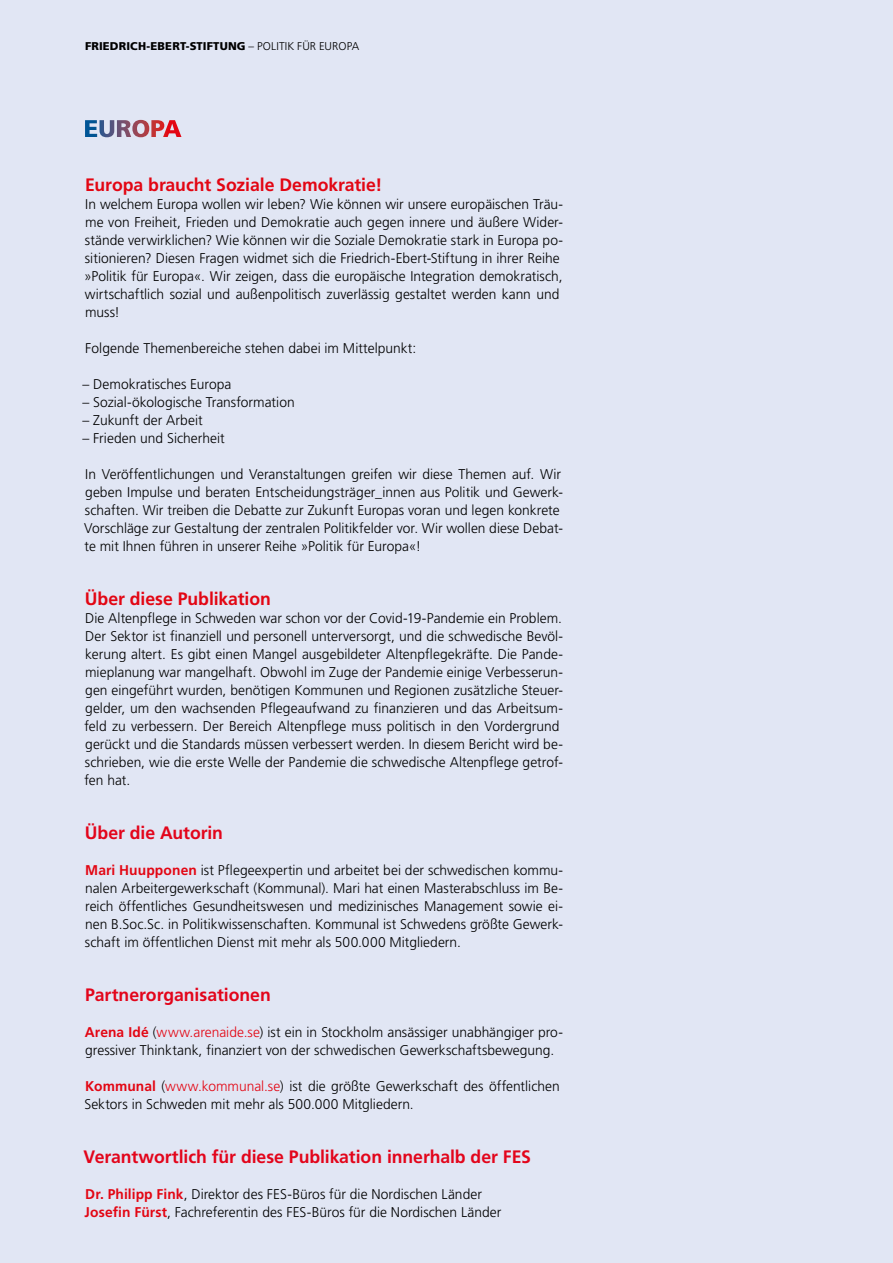
<style>
.page{position:relative;width:893px;height:1263px;background:#e1e6f4}
.page>*{position:absolute;margin:0;border:0;box-sizing:border-box;transform-origin:0 0}
.t1{font:700 18px "Frutiger LT Std";letter-spacing:-.005em;color:#e3051b}
.t2{font:700 18px "Frutiger LT Std";color:#e30613}
.t3{font:300 14.1px/18px "Frutiger LT Std";color:#000}
.t4{font:900 11.25px "Frutiger LT Std";letter-spacing:.01em;color:#000}
.s1{font-weight:300}
.s2{font-weight:700;color:#e30613}
.s3{color:#e30613}
</style>
<div class="page">
<svg style="left:85px;top:120px;width:96px;height:17px"></svg>
<p class="t4" style="left:85px;top:40px;width:276px">FRIEDRICH-EBERT-STIFTUNG <span class="s1">– POLITIK FÜR EUROPA</span></p>
<p class="t2" style="left:85px;top:174px;width:299px">Europa braucht Soziale Demokratie!</p>
<p class="t3" style="left:84px;top:195px;width:480px">In welchem Europa wollen wir leben? Wie können wir unsere europäischen Träu&shy;me von Freiheit, Frieden und Demokratie auch gegen innere und äußere Wider&shy;stände verwirklichen? Wie können wir die Soziale Demokratie stark in Europa po&shy;sitionieren? Diesen Fragen widmet sich die Friedrich-Ebert-Stiftung in ihrer Reihe »Politik für Europa«. Wir zeigen, dass die europäische Integration demokratisch, wirtschaftlich sozial und außenpolitisch zuverlässig gestaltet werden kann und muss!</p>
<p class="t3" style="left:85px;top:339px;width:333px">Folgende Themenbereiche stehen dabei im Mittelpunkt:</p>
<p class="t3" style="left:82px;top:375px;width:151px">– Demokratisches Europa</p>
<p class="t3" style="left:82px;top:393px;width:214px">– Sozial-ökologische Transformation</p>
<p class="t3" style="left:82px;top:411px;width:122px">– Zukunft der Arbeit</p>
<p class="t3" style="left:82px;top:429px;width:144px">– Frieden und Sicherheit</p>
<p class="t3" style="left:84px;top:465px;width:480px">In Veröffentlichungen und Veranstaltungen greifen wir diese Themen auf. Wir geben Impulse und beraten Entscheidungsträger_innen aus Politik und Gewerk&shy;schaften. Wir treiben die Debatte zur Zukunft Europas voran und legen konkrete Vorschläge zur Gestaltung der zentralen Politikfelder vor. Wir wollen diese Debat&shy;te mit Ihnen führen in unserer Reihe »Politik für Europa«!</p>
<p class="t2" style="left:85px;top:588px;width:188px">Über diese Publikation</p>
<p class="t3" style="left:85px;top:609px;width:480px">Die Altenpflege in Schweden war schon vor der Covid-19-Pandemie ein Problem.<br>Der Sektor ist finanziell und personell unterversorgt, und die schwedische Bevöl&shy;kerung altert. Es gibt einen Mangel ausgebildeter Altenpflegekräfte. Die Pande&shy;mieplanung war mangelhaft. Obwohl im Zuge der Pandemie einige Verbesserun&shy;gen eingeführt wurden, benötigen Kommunen und Regionen zusätzliche Steuer&shy;gelder, um den wachsenden Pflegeaufwand zu finanzieren und das Arbeitsum&shy;feld zu verbessern. Der Bereich Altenpflege muss politisch in den Vordergrund gerückt und die Standards müssen verbessert werden. In diesem Bericht wird be&shy;schrieben, wie die erste Welle der Pandemie die schwedische Altenpflege getrof&shy;fen hat.</p>
<p class="t1" style="left:85px;top:822px;width:140px">Über die Autorin</p>
<p class="t3" style="left:85px;top:861px;width:480px;text-align:justify"><span class="s2">Mari Huupponen</span> ist Pflegeexpertin und arbeitet bei der schwedischen kommu&shy;nalen Arbeitergewerkschaft (Kommunal). Mari hat einen Masterabschluss im Be&shy;reich öffentliches Gesundheitswesen und medizinisches Management sowie ei&shy;nen B.Soc.Sc. in Politikwissenschaften. Kommunal ist Schwedens größte Gewerk&shy;schaft im öffentlichen Dienst mit mehr als 500.000 Mitgliedern.</p>
<p class="t1" style="left:85px;top:984px;width:187px">Partnerorganisationen</p>
<p class="t3" style="left:85px;top:1023px;width:480px"><span class="s2">Arena Idé</span> (<span class="s3">www.arenaide.se</span>) ist ein in Stockholm ansässiger unabhängiger pro&shy;gressiver Thinktank, finanziert von der schwedischen Gewerkschaftsbewegung.</p>
<p class="t3" style="left:84px;top:1077px;width:477px"><span class="s2">Kommunal</span> (<span class="s3">www.kommunal.se</span>) ist die größte Gewerkschaft des öffentlichen<br>Sektors in Schweden mit mehr als 500.000 Mitgliedern.</p>
<p class="t1" style="left:84px;top:1146px;width:449px">Verantwortlich für diese Publikation innerhalb der FES</p>
<p class="t3" style="left:85px;top:1185px;width:418px"><span class="s2">Dr. Philipp Fink</span>, Direktor des FES-Büros für die Nordischen Länder<br><span class="s2">Josefin Fürst</span>, Fachreferentin des FES-Büros für die Nordischen Länder</p>
</div>
